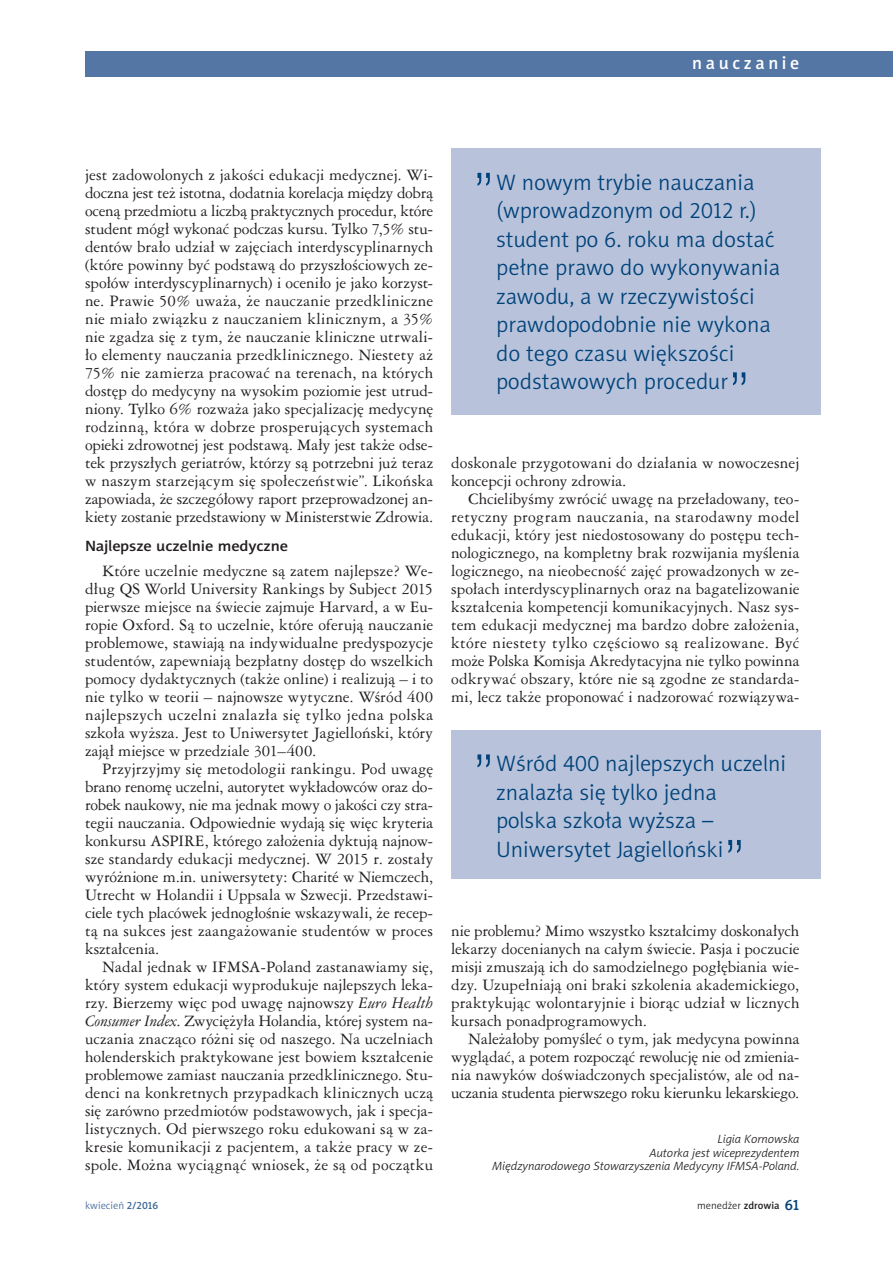
<style>
.page{position:relative;width:893px;height:1263px;background:#fff}
.page>*{position:absolute;margin:0;border:0;box-sizing:border-box;transform-origin:0 0}
.t1{font:52.5px "Swis 721 Lt PL";color:#004279}
.t2{font:22.5px/28.5px "Naomi Sans EFN Light";color:#004279}
.t3{font:18px "Naomi Sans EFN Medium";letter-spacing:.2em;color:#fff}
.t4{font:15px/18px "Ameri Garmnd PL";color:#231f20;text-align:justify}
.t5{font:15px "Naomi Sans EFN Medium";letter-spacing:-.01em;color:#231f20;scale:1.1 1}
.t6{font:italic 12px/13.5px "Naomi Sans EFN Light";color:#231f20;text-align:right}
.t7{font:10.5px "Naomi Sans EFN Light";color:#231f20}
.t8{font:10.5px "Naomi Sans EFN Light";color:#3d6799}
.s1{font-style:italic}
.s2{font-family:"Naomi Sans EFN Medium"}
.s3{font-family:"Naomi Sans EFN Medium";font-size:15px;color:#004279}
</style>
<div class="page">
<div style="left:85px;top:51px;width:808px;height:26px;background:#5476a5"></div>
<div style="left:451px;top:149px;width:370px;height:266px;background:#b8c3db"></div>
<div style="left:451px;top:730px;width:370px;height:149px;background:#b8c3db"></div>
<p class="t3" style="left:748px;top:52px;width:53px">dział</p>
<p class="t3" style="left:692px;top:52px;width:109px">nauczanie</p>
<p class="t4" style="left:85px;top:165px;width:350px">jest zadowolonych z jakości edukacji medycznej. Wi&shy;doczna jest też istotna, dodatnia korelacja między dobrą oceną przedmiotu a liczbą praktycznych procedur, które student mógł wykonać podczas kursu. Tylko 7,5% stu&shy;dentów brało udział w zajęciach interdyscyplinarnych (które powinny być podstawą do przyszłościowych ze&shy;społów interdyscyplinarnych) i oceniło je jako korzyst&shy;ne. Prawie 50% uważa, że nauczanie przedkliniczne nie miało związku z nauczaniem klinicznym, a 35% nie zgadza się z tym, że nauczanie kliniczne utrwali&shy;ło elementy nauczania przedklinicznego. Niestety aż 75% nie zamierza pracować na terenach, na których dostęp do medycyny na wysokim poziomie jest utrud&shy;niony. Tylko 6% rozważa jako specjalizację medycynę rodzinną, która w dobrze prosperujących systemach opieki zdrowotnej jest podstawą. Mały jest także odse&shy;tek przyszłych geriatrów, którzy są potrzebni już teraz w naszym starzejącym się społeczeństwie”. Likońska zapowiada, że szczegółowy raport przeprowadzonej an&shy;kiety zostanie przedstawiony w Ministerstwie Zdrowia.</p>
<p class="t5" style="left:85px;top:537px;width:186px">Najlepsze uczelnie medyczne</p>
<p class="t4" style="left:85px;top:561px;width:350px;text-indent:17px">Które uczelnie medyczne są zatem najlepsze? We&shy;dług QS World University Rankings by Subject 2015 pierwsze miejsce na świecie zajmuje Harvard, a w Eu&shy;ropie Oxford. Są to uczelnie, które oferują nauczanie problemowe, stawiają na indywidualne predyspozycje studentów, zapewniają bezpłatny dostęp do wszelkich pomocy dydaktycznych (także online) i realizują – i to nie tylko w teorii – najnowsze wytyczne. Wśród 400 najlepszych uczelni znalazła się tylko jedna polska szkoła wyższa. Jest to Uniwersytet Jagielloński, który zajął miejsce w przedziale 301–400.</p>
<p class="t4" style="left:85px;top:759px;width:350px;text-indent:17px">Przyjrzyjmy się metodologii rankingu. Pod uwagę brano renomę uczelni, autorytet wykładowców oraz do&shy;robek naukowy, nie ma jednak mowy o jakości czy stra&shy;tegii nauczania. Odpowiednie wydają się więc kryteria konkursu ASPIRE, którego założenia dyktują najnow&shy;sze standardy edukacji medycznej. W 2015 r. zostały wyróżnione m.in. uniwersytety: Charité w Niemczech, Utrecht w Holandii i Uppsala w Szwecji. Przedstawi&shy;ciele tych placówek jednogłośnie wskazywali, że recep&shy;tą na sukces jest zaangażowanie studentów w proces kształcenia.</p>
<p class="t4" style="left:85px;top:957px;width:350px;text-indent:17px">Nadal jednak w IFMSA-Poland zastanawiamy się, który system edukacji wyprodukuje najlepszych leka&shy;rzy. Bierzemy więc pod uwagę najnowszy <span class="s1">Euro Health Consumer Index</span>. Zwyciężyła Holandia, której system na&shy;uczania znacząco różni się od naszego. Na uczelniach holenderskich praktykowane jest bowiem kształcenie problemowe zamiast nauczania przedklinicznego. Stu&shy;denci na konkretnych przypadkach klinicznych uczą się zarówno przedmiotów podstawowych, jak i specja&shy;listycznych. Od pierwszego roku edukowani są w za&shy;kresie komunikacji z pacjentem, a także pracy w ze&shy;spole. Można wyciągnąć wniosek, że są od początku</p>
<h1 class="t1" style="left:472px;top:159px;width:24px">”</h1>
<h2 class="t2" style="left:496px;top:168px;width:285px">W nowym trybie nauczania (wprowadzonym od 2012 r.) student po 6. roku ma dostać pełne prawo do wykonywania zawodu, a w rzeczywistości prawdopodobnie nie wykona do tego czasu większości podstawowych procedur</h2>
<h1 class="t1" style="left:728px;top:359px;width:24px">”</h1>
<p class="t4" style="left:451px;top:453px;width:350px">doskonale przygotowani do działania w nowoczesnej koncepcji ochrony zdrowia.</p>
<p class="t4" style="left:451px;top:489px;width:350px;text-indent:17px">Chcielibyśmy zwrócić uwagę na przeładowany, teo&shy;retyczny program nauczania, na starodawny model edukacji, który jest niedostosowany do postępu tech&shy;nologicznego, na kompletny brak rozwijania myślenia logicznego, na nieobecność zajęć prowadzonych w ze&shy;społach interdyscyplinarnych oraz na bagatelizowanie kształcenia kompetencji komunikacyjnych. Nasz sys&shy;tem edukacji medycznej ma bardzo dobre założenia, które niestety tylko częściowo są realizowane. Być może Polska Komisja Akredytacyjna nie tylko powinna odkrywać obszary, które nie są zgodne ze standarda&shy;mi, lecz także proponować i nadzorować rozwiązywa-</p>
<h1 class="t1" style="left:472px;top:741px;width:24px">”</h1>
<h2 class="t2" style="left:496px;top:749px;width:291px">Wśród 400 najlepszych uczelni znalazła się tylko jedna<br>polska szkoła wyższa –<br>Uniwersytet Jagielloński</h2>
<h1 class="t1" style="left:723px;top:826px;width:24px">”</h1>
<p class="t4" style="left:451px;top:921px;width:350px">nie problemu? Mimo wszystko kształcimy doskonałych lekarzy docenianych na całym świecie. Pasja i poczucie misji zmuszają ich do samodzielnego pogłębiania wie&shy;dzy. Uzupełniają oni braki szkolenia akademickiego, praktykując wolontaryjnie i biorąc udział w licznych kursach ponadprogramowych.</p>
<p class="t4" style="left:451px;top:1029px;width:350px;text-indent:17px">Należałoby pomyśleć o tym, jak medycyna powinna wyglądać, a potem rozpocząć rewolucję nie od zmienia&shy;nia nawyków doświadczonych specjalistów, ale od na&shy;uczania studenta pierwszego roku kierunku lekarskiego.</p>
<p class="t6" style="left:492px;top:1132px;width:309px">Ligia Kornowska<br>Autorka jest wiceprezydentem<br>Międzynarodowego Stowarzyszenia Medycyny IFMSA-Poland.</p>
<p class="t8" style="left:85px;top:1199px;width:75px">kwiecień <span class="s2">2/2016</span></p>
<p class="t7" style="left:697px;top:1199px;width:104px">menedżer <span class="s2">zdrowia</span> <span class="s3">61</span></p>
</div>
